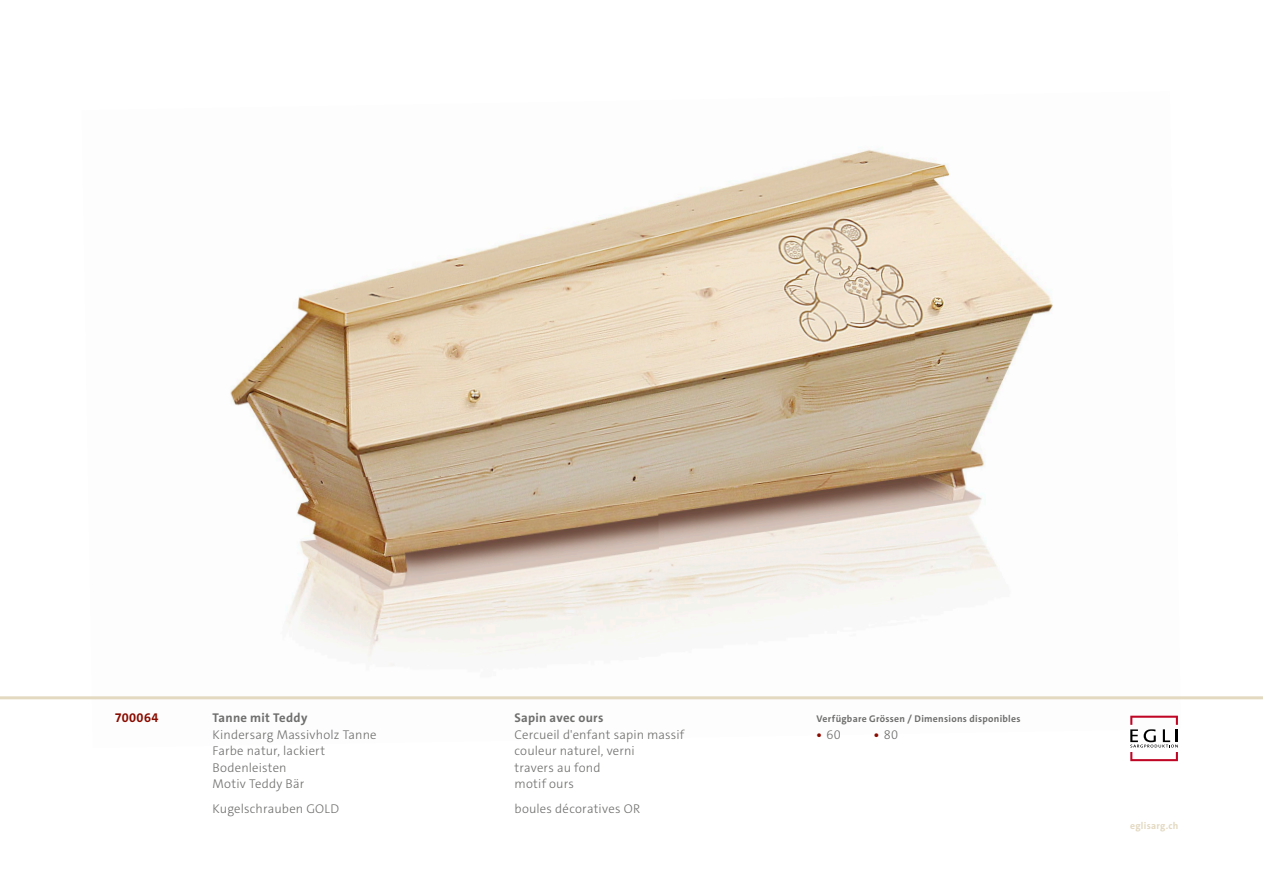
<style>
.page{position:relative;width:1263px;height:893px;background:#fff}
.page>*{position:absolute;margin:0;border:0;box-sizing:border-box;transform-origin:0 0}
.t1{font:300 12.75px/16.5px "The Sans";letter-spacing:.015em;color:#6e6e6d}
.t2{font:700 12.75px "The Sans";letter-spacing:.02em;color:#6e6e6d}
.t3{font:700 12.75px "The Sans";letter-spacing:.03em;color:#890b00}
.t4{font:700 9.75px "The Sans";letter-spacing:.03em;color:#6e6e6d}
.t5{font:700 9.75px "The Sans";letter-spacing:.03em;color:#e3d8c0}
.s1{font-weight:700;color:#890b00}
</style>
<div class="page">
<img style="left:230px;top:247px;width:266px;height:225px">
<img style="left:496px;top:150px;width:414px;height:322px">
<img style="left:910px;top:158px;width:143px;height:438px">
<img style="left:88px;top:472px;width:569px;height:228px">
<img style="left:657px;top:467px;width:265px;height:233px">
<hr style="left:0;top:696px;width:1263px;height:3px;background:#e3d8c0">
<svg style="left:1130px;top:716px;width:48px;height:45px"></svg>
<p class="t3" style="left:115px;top:710px;width:45px">700064</p>
<p class="t2" style="left:213px;top:710px;width:96px">Tanne mit Teddy</p>
<p class="t1" style="left:213px;top:726px;width:166px">Kindersarg Massivholz Tanne<br>Farbe natur, lackiert<br>Bodenleisten<br>Motiv Teddy Bär</p>
<p class="t1" style="left:213px;top:800px;width:128px">Kugelschrauben GOLD</p>
<p class="t2" style="left:514px;top:710px;width:90px">Sapin avec ours</p>
<p class="t1" style="left:514px;top:726px;width:171px">Cercueil d'enfant sapin massif couleur naturel, verni<br>travers au fond<br>motif ours</p>
<p class="t1" style="left:514px;top:800px;width:127px">boules décoratives OR</p>
<p class="t4" style="left:816px;top:713px;width:206px">Verfügbare Grössen / Dimensions disponibles</p>
<p class="t1" style="left:816px;top:726px;width:26px"><span class="s1">•</span> 60</p>
<p class="t1" style="left:874px;top:726px;width:26px"><span class="s1">•</span> 80</p>
<p class="t5" style="left:1130px;top:820px;width:50px">eglisarg.ch</p>
</div>
